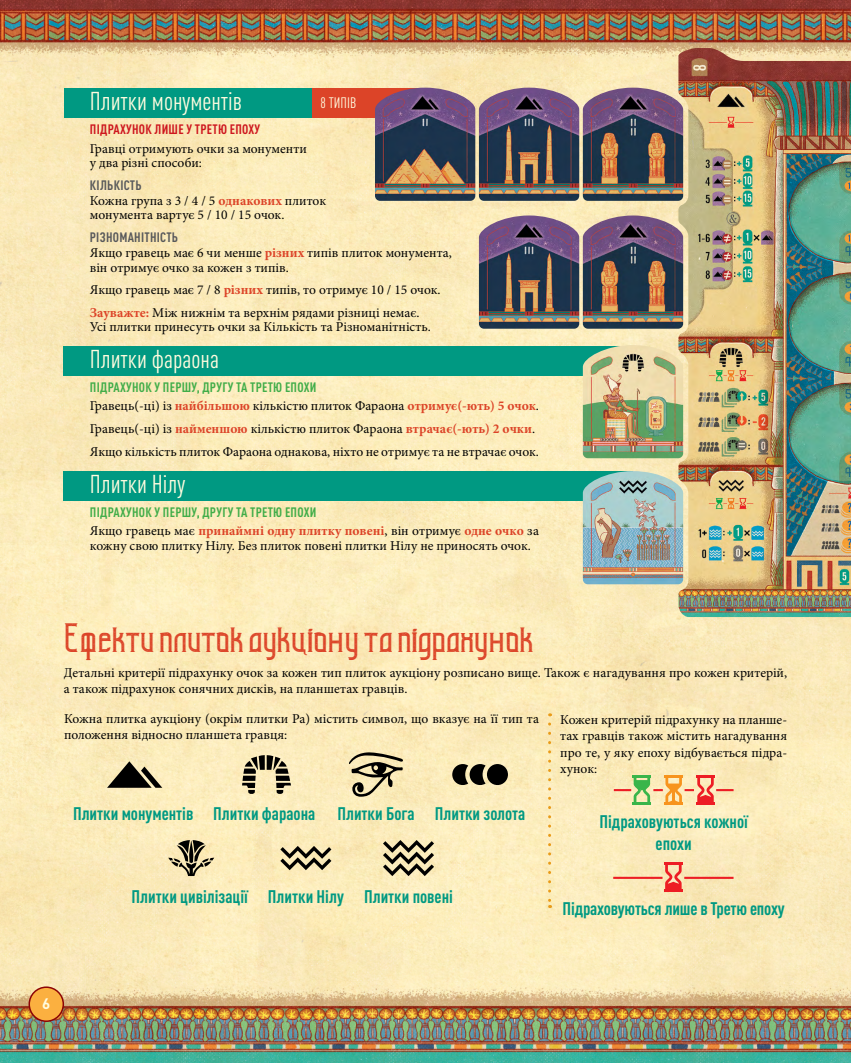
<style>
.page{position:relative;width:851px;height:1063px;background:#fff}
.page>*{position:absolute;margin:0;border:0;box-sizing:border-box;transform-origin:0 0}
.t1{font:45px "Sunblast Tall Rough UA";color:#dc4428}
.t2{font:condensed 25.5px "DIN Pro";color:#fffcdf}
.t3{font:700 condensed 18px/21.6px "DIN Pro";color:#009982;text-align:center}
.t4{font:condensed 15px "DIN Pro";color:#fffcdf}
.t5{font:700 15px "DIN Pro";color:#fffcdf}
.t6{font:13.5px/16.2px "Minion Pro";color:#000}
.t7{font:700 condensed 13.5px "DIN Pro";letter-spacing:.02em;color:#41ad49}
.t8{font:700 condensed 13.5px "DIN Pro";letter-spacing:.02em;color:#ce171e}
.t9{font:700 condensed 13.5px "DIN Pro";letter-spacing:.02em;color:#58595b}
.s1{font-weight:700;color:#dc4428}
</style>
<div class="page">
<img style="left:0;top:0;width:850px;height:1063px">
<div style="left:29px;top:987px;width:34px;height:34px;background:#fbb040;border-radius:50%"></div>
<div style="left:28px;top:986px;width:36px;height:36px;border:2px solid #8d0405;border-radius:50%"></div>
<svg style="left:107px;top:761px;width:55px;height:27px"></svg>
<svg style="left:242px;top:755px;width:49px;height:40px;background:#9f9577"></svg>
<svg style="left:348px;top:752px;width:55px;height:45px;background:#b0a581"></svg>
<div style="left:487px;top:764px;width:21px;height:21px;background:#000;border-radius:50%"></div>
<svg style="left:452px;top:764px;width:33px;height:21px"></svg>
<svg style="left:168px;top:840px;width:46px;height:36px;background:#aca17f"></svg>
<svg style="left:280px;top:846px;width:51px;height:24px"></svg>
<svg style="left:383px;top:840px;width:51px;height:36px;background:#9c9274"></svg>
<hr style="left:696px;top:775px;width:18px;height:3px;background:#ed1d24">
<hr style="left:664px;top:775px;width:18px;height:3px;background:#f7941e">
<hr style="left:632px;top:775px;width:19px;height:3px;background:#39b54a">
<svg style="left:613px;top:777px;width:120px;height:28px;background:#e7c591"></svg>
<hr style="left:664px;top:862px;width:18px;height:3px;background:#ed1d24">
<svg style="left:664px;top:865px;width:18px;height:27px"></svg>
<hr style="left:684px;top:877px;width:49px;height:2px;background:#ed1d24">
<hr style="left:613px;top:877px;width:49px;height:2px;background:#ed1d24">
<svg style="left:548px;top:724px;width:3px;height:184px"></svg>
<div style="left:64px;top:89px;width:361px;height:29px;background:#009982"></div>
<div style="left:312px;top:89px;width:113px;height:29px;background:#dc4428"></div>
<div style="left:64px;top:346px;width:569px;height:30px;background:#009982"></div>
<div style="left:64px;top:471px;width:569px;height:30px;background:#009982"></div>
<img style="left:375px;top:88px;width:100px;height:113px">
<img style="left:479px;top:88px;width:100px;height:113px">
<img style="left:479px;top:215px;width:100px;height:114px">
<img style="left:582px;top:88px;width:96px;height:113px">
<img style="left:582px;top:215px;width:96px;height:114px">
<img style="left:582px;top:345px;width:96px;height:113px">
<img style="left:582px;top:471px;width:96px;height:113px">
<img style="left:678px;top:48px;width:172px;height:569px">
<h2 class="t2" style="left:90px;top:83px;width:154px">Плитки монументів</h2>
<p class="t4" style="left:320px;top:92px;width:37px">8 ТИПІВ</p>
<p class="t8" style="left:90px;top:119px;width:172px">ПІДРАХУНОК ЛИШЕ У ТРЕТЮ ЕПОХУ</p>
<p class="t6" style="left:90px;top:141px;width:218px;line-height:14.2px">Гравці отримують очки за монументи у два різні способи:</p>
<p class="t9" style="left:90px;top:175px;width:53px">КІЛЬКІСТЬ</p>
<p class="t6" style="left:90px;top:194px;width:238px;line-height:14.2px">Кожна група з 3 / 4 / 5 <span class="s1">однакових</span> плиток монумента вартує 5 / 10 / 15 очок.</p>
<p class="t9" style="left:90px;top:227px;width:90px">РІЗНОМАНІТНІСТЬ</p>
<p class="t6" style="left:90px;top:246px;width:363px;line-height:14.2px">Якщо гравець має 6 чи менше <span class="s1">різних</span> типів плиток монумента, він отримує очко за кожен з типів.</p>
<p class="t6" style="left:90px;top:279px;width:352px;line-height:22.8px">Якщо гравець має 7 / 8 <span class="s1">різних</span> типів, то отримує 10 / 15 очок.<br><span class="s1">Зауважте:</span> Між нижнім та верхнім рядами різниці немає.</p>
<p class="t6" style="left:90px;top:319px;width:342px">Усі плитки принесуть очки за Кількість та Різноманітність.</p>
<h2 class="t2" style="left:90px;top:340px;width:131px">Плитки фараона</h2>
<p class="t7" style="left:90px;top:377px;width:228px">ПІДРАХУНОК У ПЕРШУ, ДРУГУ ТА ТРЕТЮ ЕПОХИ</p>
<p class="t6" style="left:90px;top:395px;width:450px;line-height:22.8px">Гравець(-ці) із <span class="s1">найбільшою</span> кількістю плиток Фараона <span class="s1">отримує(-ють) 5 очок</span>.<br>Гравець(-ці) із <span class="s1">найменшою</span> кількістю плиток Фараона <span class="s1">втрачає(-ють) 2 очки</span>.<br>Якщо кількість плиток Фараона однакова, ніхто не отримує та не втрачає очок.</p>
<h2 class="t2" style="left:90px;top:465px;width:97px">Плитки Нілу</h2>
<p class="t7" style="left:90px;top:502px;width:228px">ПІДРАХУНОК У ПЕРШУ, ДРУГУ ТА ТРЕТЮ ЕПОХИ</p>
<p class="t6" style="left:90px;top:524px;width:450px;line-height:14.2px">Якщо гравець має <span class="s1">принаймні одну плитку повені</span>, він отримує <span class="s1">одне очко</span> за кожну свою плитку Нілу. Без плиток повені плитки Нілу не приносять очок.</p>
<h1 class="t1" style="left:64px;top:618px;width:471px">Ефекти плиток аукціону та підрахунок</h1>
<p class="t6" style="left:64px;top:664px;width:724px">Детальні критерії підрахунку очок за кожен тип плиток аукціону розписано вище. Також є нагадування про кожен критерій, а також підрахунок сонячних дисків, на планшетах гравців.</p>
<p class="t6" style="left:560px;top:712px;width:228px;text-align:justify">Кожен критерій підрахунку на планше&shy;тах гравців також містить нагадування про те, у яку епоху відбувається підра&shy;хунок:</p>
<p class="t6" style="left:64px;top:711px;width:476px">Кожна плитка аукціону (окрім плитки Ра) містить символ, що вказує на її тип та положення відносно планшета гравця:</p>
<h3 class="t3" style="left:73px;top:801px;width:454px">Плитки монументів Плитки фараона Плитки Бога Плитки золота</h3>
<h3 class="t3" style="left:131px;top:885px;width:323px">Плитки цивілізації Плитки Нілу Плитки повені</h3>
<h3 class="t3" style="left:599px;top:809px;width:150px">Підраховуються кожної епохи</h3>
<h3 class="t3" style="left:562px;top:896px;width:223px">Підраховуються лише в Третю епоху</h3>
<p class="t5" style="left:42px;top:991px;width:10px">6</p>
</div>
